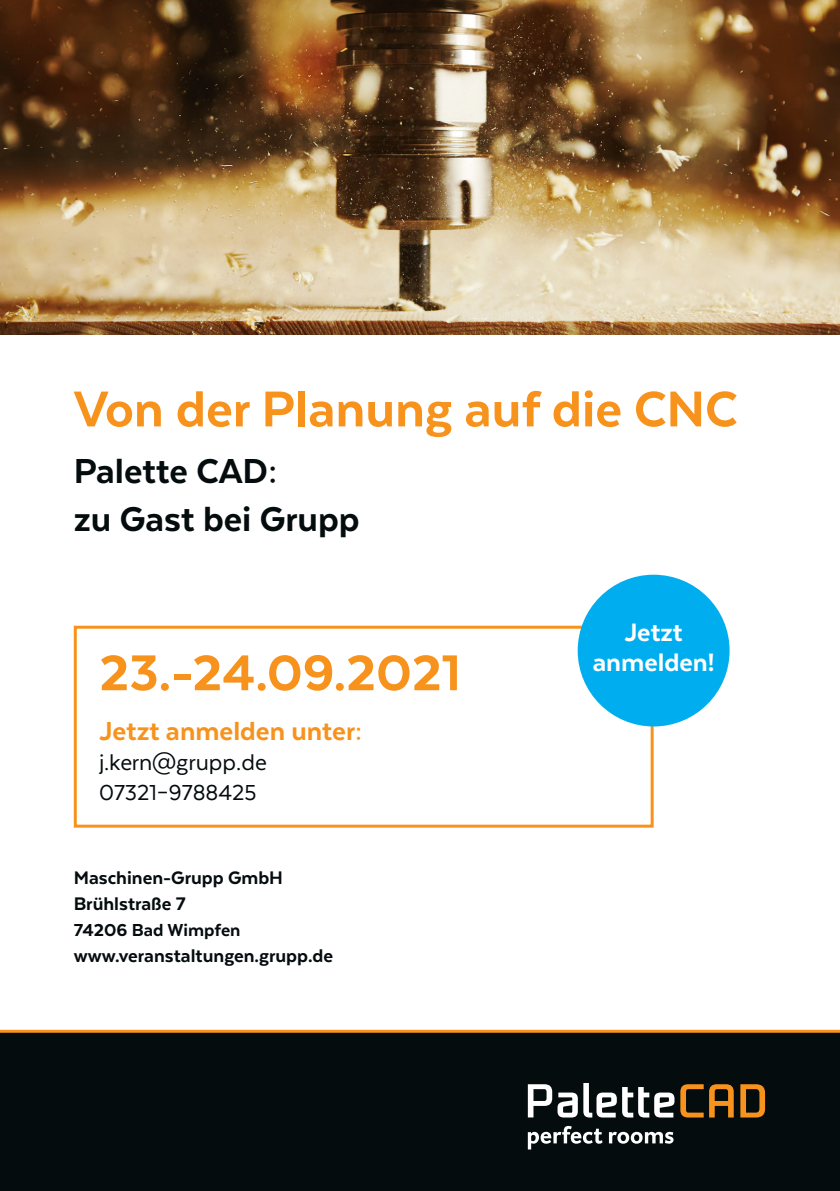
<style>
.page{position:relative;width:840px;height:1191px;background:#fff}
.page>*{position:absolute;margin:0;border:0;box-sizing:border-box;transform-origin:0 0}
.t1{font:800 58px "Texta";color:#f7931d}
.t2{font:800 40px/48px "Texta";color:#040c0e}
.t3{font:800 30px "Texta";color:#f7931d}
.t4{font:800 29px/30px "Texta";color:#fff;text-align:center}
.t5{font:26px "Texta";color:#040c0e}
.t6{font:25px "Texta";color:#040c0e}
.t7{font:800 21px/26px "Texta";color:#040c0e}
.t8{font:800 20px "Texta";color:#040c0e}
.s1{font-size:24px}
.s2{font-size:26px}
</style>
<div class="page">
<div style="left:0;top:1032px;width:839px;height:159px;background:#040c0e"></div>
<div style="left:74px;top:625px;width:579px;height:202px;border:3px solid #f7931d"></div>
<hr style="left:0;top:1029px;width:839px;height:3px;background:#f7931d">
<div style="left:577px;top:574px;width:152px;height:152px;background:#00aeef;border-radius:50%"></div>
<img style="left:0;top:0;width:839px;height:334px">
<svg style="left:527px;top:1084px;width:50px;height:33px"></svg>
<svg style="left:583px;top:1083px;width:91px;height:34px"></svg>
<svg style="left:680px;top:1084px;width:53px;height:33px"></svg>
<svg style="left:740px;top:1084px;width:24px;height:33px"></svg>
<svg style="left:527px;top:1125px;width:75px;height:24px"></svg>
<svg style="left:608px;top:1131px;width:65px;height:12px"></svg>
<h1 class="t1" style="left:74px;top:379px;width:664px">Von der Planung auf die CNC</h1>
<h2 class="t2" style="left:74px;top:447px;width:287px">Palette CAD:<br>zu Gast bei Grupp</h2>
<h1 class="t1" style="left:99px;top:643px;width:362px">23.-24.09.2021</h1>
<h3 class="t3" style="left:99px;top:715px;width:264px">Jetzt anmelden unter:</h3>
<p class="t5" style="left:99px;top:749px;width:169px">j.kern<span class="s1">@</span>grupp.de</p>
<p class="t6" style="left:99px;top:779px;width:159px">07321<span class="s2">–</span>9788425</p>
<p class="t7" style="left:74px;top:864px;width:210px">Maschinen-Grupp GmbH<br>Brühlstraße 7</p>
<p class="t8" style="left:74px;top:919px;width:168px">74206 Bad Wimpfen</p>
<p class="t7" style="left:74px;top:942px;width:261px">www.veranstaltungen.grupp.de</p>
<h3 class="t4" style="left:592px;top:617px;width:123px">Jetzt anmelden!</h3>
</div>
